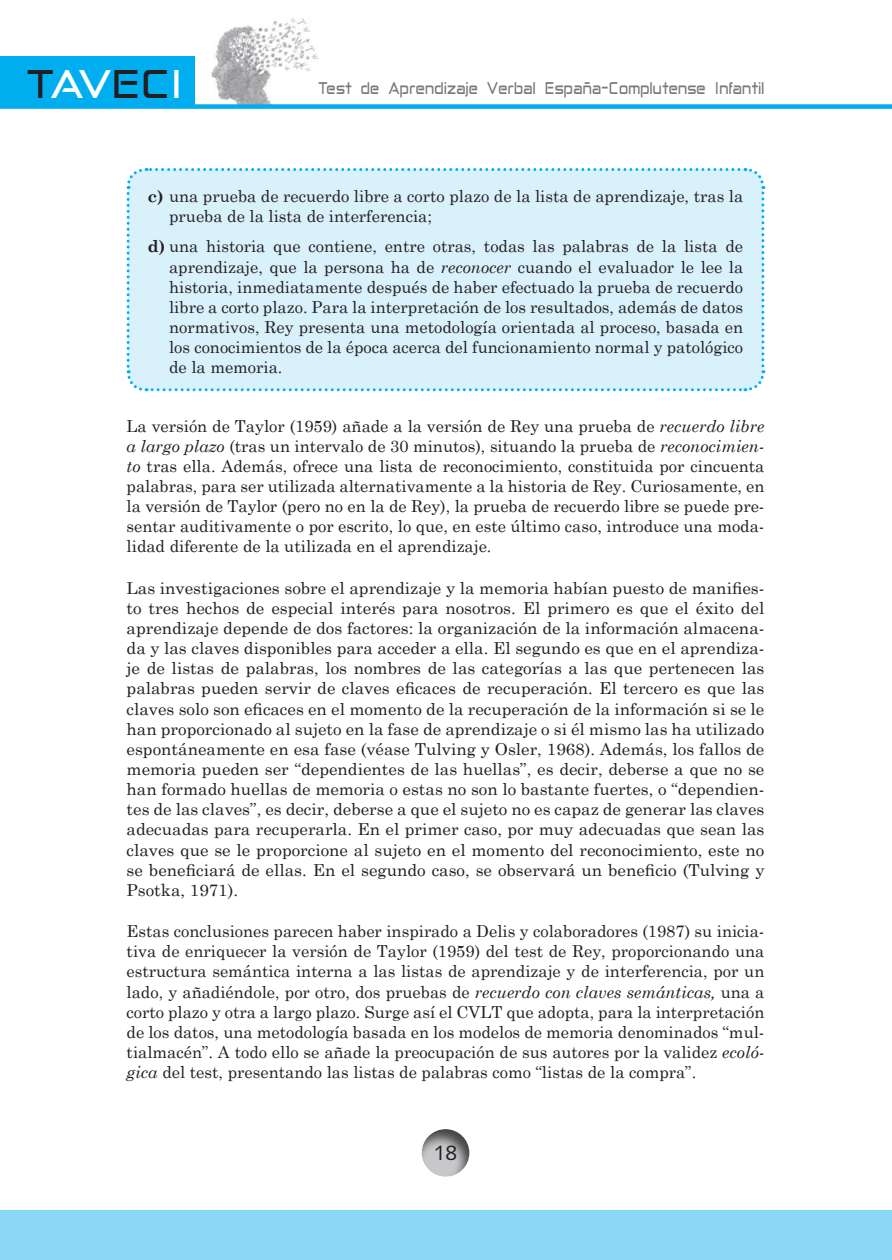
<style>
.page{position:relative;width:892px;height:1260px;background:#fff}
.page>*{position:absolute;margin:0;border:0;box-sizing:border-box;transform-origin:0 0}
.t1{font:39px "Anita Semi square";color:#231f20;scale:1.05 1}
.t2{font:21px "Syntax LT Std";color:#231f20}
.t3{font:16.5px/20.1px "Century Schoolbook";color:#231f20;text-align:justify}
.t4{font:16.5px "Anita Semi square";color:#76787b;scale:.83 1}
.s1{color:#fff}
.s2{font-weight:700}
.s3{font-style:italic}
</style>
<div class="page">
<div style="left:0;top:56px;width:195px;height:51px;background:#00aeef"></div>
<div style="left:0;top:1210px;width:892px;height:50px;background:#8dd7f7"></div>
<img style="left:211px;top:18px;width:108px;height:86px">
<div style="left:0;top:104px;width:892px;height:5px;background:#00aeef"></div>
<svg style="left:421px;top:1129px;width:49px;height:48px"></svg>
<div style="left:126px;top:168px;width:640px;height:224px;background:#d9f1fb"></div>
<h1 class="t1" style="left:29px;top:62px;width:151px">T<span class="s1">AV</span>EC<span class="s1">I</span></h1>
<p class="t4" style="left:319px;top:78px;width:539px">Test de Aprendizaje Verbal España-Complutense Infantil</p>
<p class="t3" style="left:169px;top:184px;width:576px;text-indent:-21px"><span class="s2">c)</span> una prueba de recuerdo libre a corto plazo de la lista de aprendizaje, tras la prueba de la lista de interferencia;</p>
<p class="t3" style="left:169px;top:235px;width:576px;text-indent:-21px"><span class="s2">d)</span> una historia que contiene, entre otras, todas las palabras de la lista de aprendizaje, que la persona ha de <span class="s3">reconocer</span> cuando el evaluador le lee la historia, inmediatamente después de haber efectuado la prueba de recuerdo libre a corto plazo. Para la interpretación de los resultados, además de datos normativos, Rey presenta una metodología orientada al proceso, basada en los conocimientos de la época acerca del funcionamiento normal y patológico de la memoria.</p>
<p class="t3" style="left:127px;top:414px;width:639px">La versión de Taylor (1959) añade a la versión de Rey una prueba de <span class="s3">recuerdo libre a largo plazo</span> (tras un intervalo de 30 minutos), situando la prueba de <span class="s3">reconocimien&shy;to</span> tras ella. Además, ofrece una lista de reconocimiento, constituida por cincuenta palabras, para ser utilizada alternativamente a la historia de Rey. Curiosamente, en la versión de Taylor (pero no en la de Rey), la prueba de recuerdo libre se puede pre&shy;sentar auditivamente o por escrito, lo que, en este último caso, introduce una moda&shy;lidad diferente de la utilizada en el aprendizaje.</p>
<p class="t3" style="left:127px;top:576px;width:639px">Las investigaciones sobre el aprendizaje y la memoria habían puesto de manifies&shy;to tres hechos de especial interés para nosotros. El primero es que el éxito del aprendizaje depende de dos factores: la organización de la información almacena&shy;da y las claves disponibles para acceder a ella. El segundo es que en el aprendiza&shy;je de listas de palabras, los nombres de las categorías a las que pertenecen las palabras pueden servir de claves eficaces de recuperación. El tercero es que las claves solo son eficaces en el momento de la recuperación de la información si se le han proporcionado al sujeto en la fase de aprendizaje o si él mismo las ha utilizado espontáneamente en esa fase (véase Tulving y Osler, 1968). Además, los fallos de memoria pueden ser “dependientes de las huellas”, es decir, deberse a que no se han formado huellas de memoria o estas no son lo bastante fuertes, o “dependien&shy;tes de las claves”, es decir, deberse a que el sujeto no es capaz de generar las claves adecuadas para recuperarla. En el primer caso, por muy adecuadas que sean las claves que se le proporcione al sujeto en el momento del reconocimiento, este no se beneficiará de ellas. En el segundo caso, se observará un beneficio (Tulving y Psotka, 1971).</p>
<p class="t3" style="left:127px;top:920px;width:639px">Estas conclusiones parecen haber inspirado a Delis y colaboradores (1987) su inicia&shy;tiva de enriquecer la versión de Taylor (1959) del test de Rey, proporcionando una estructura semántica interna a las listas de aprendizaje y de interferencia, por un lado, y añadiéndole, por otro, dos pruebas de <span class="s3">recuerdo con claves semánticas,</span> una a corto plazo y otra a largo plazo. Surge así el CVLT que adopta, para la interpretación de los datos, una metodología basada en los modelos de memoria denominados “mul&shy;tialmacén”. A todo ello se añade la preocupación de sus autores por la validez <span class="s3">ecoló&shy;gica</span> del test, presentando las listas de palabras como “listas de la compra”.</p>
<p class="t2" style="left:434px;top:1142px;width:25px">18</p>
</div>
